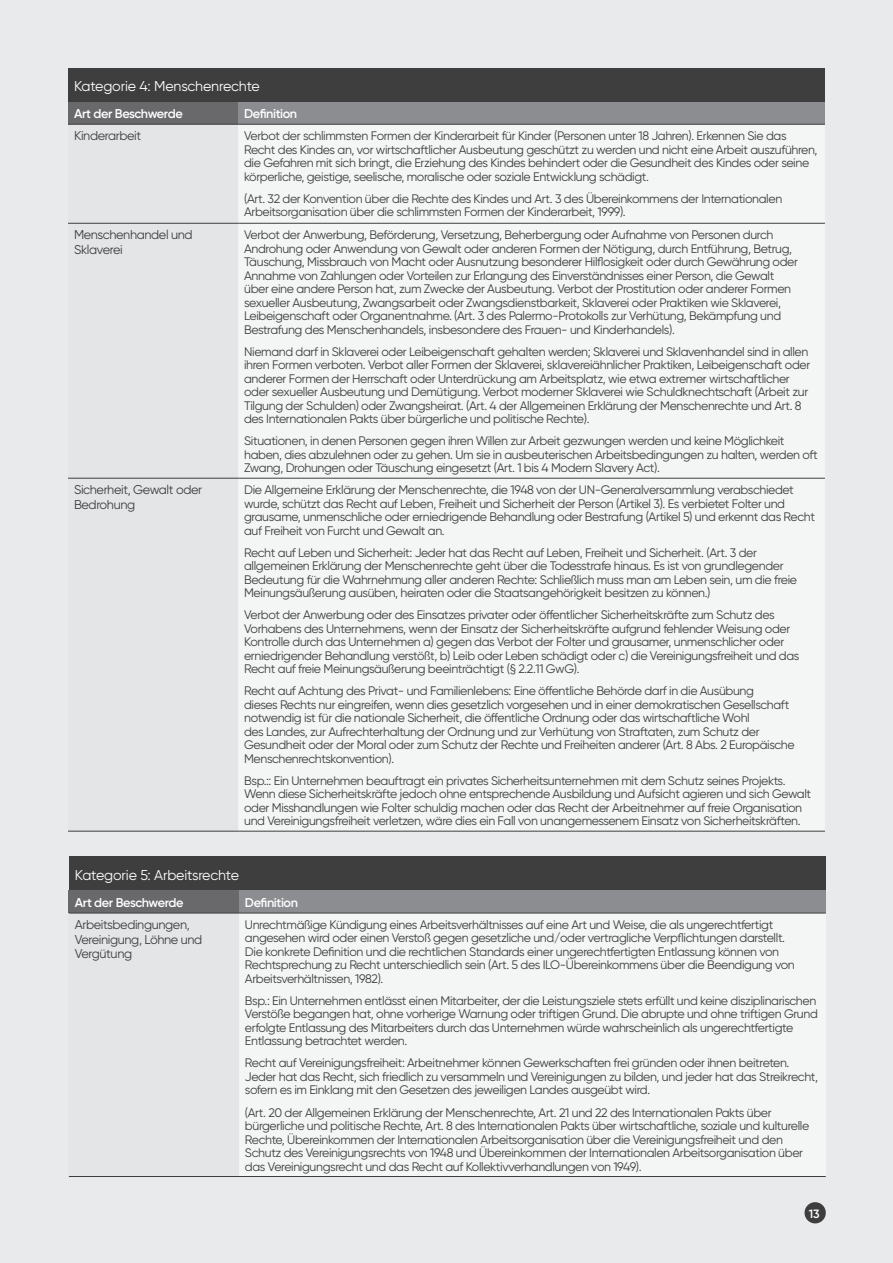
<style>
.page{position:relative;width:893px;height:1263px;background:#e9eaeb}
.page>*{position:absolute;margin:0;border:0;box-sizing:border-box;transform-origin:0 0}
.t1{font:14.25px "Gilroy";letter-spacing:-.01em;color:#fff}
.t2{font:12.75px/14.2px "Gilroy";letter-spacing:-.03em;color:#3e3e3f}
.t3{font:600 12.75px "Gilroy";letter-spacing:-.03em;color:#fff}
.t4{font:12.3px/13.5px "Gilroy";letter-spacing:-.03em;color:#3e3e3f}
.t5{font:600 12px "Gilroy";color:#fff}
</style>
<div class="page">
<div style="left:804px;top:1202px;width:22px;height:21px;background:#3e3e3f;border-radius:50%"></div>
<div style="left:68px;top:68px;width:757px;height:34px;background:#3e3e3f"></div>
<div style="left:68px;top:102px;width:170px;height:22px;background:#69696c"></div>
<div style="left:238px;top:102px;width:587px;height:22px;background:#8b8d90"></div>
<svg style="left:68px;top:222px;width:170px;height:609px"></svg>
<div style="left:238px;top:125px;width:587px;height:706px;background:#f4f5f5"></div>
<hr style="left:68px;top:124px;width:170px;height:1px;background:#3e3e3f">
<hr style="left:238px;top:124px;width:587px;height:1px;background:#3e3e3f">
<hr style="left:68px;top:223px;width:170px;height:1px;background:#3e3e3f">
<hr style="left:238px;top:223px;width:587px;height:1px;background:#3e3e3f">
<hr style="left:68px;top:478px;width:170px;height:1px;background:#3e3e3f">
<hr style="left:238px;top:478px;width:587px;height:1px;background:#3e3e3f">
<hr style="left:68px;top:831px;width:170px;height:1px;background:#3e3e3f">
<hr style="left:238px;top:831px;width:587px;height:1px;background:#3e3e3f">
<div style="left:69px;top:857px;width:757px;height:34px;background:#3e3e3f"></div>
<div style="left:69px;top:891px;width:170px;height:22px;background:#69696c"></div>
<div style="left:239px;top:891px;width:587px;height:22px;background:#8b8d90"></div>
<div style="left:69px;top:913px;width:170px;height:263px;background:#e4e5e7"></div>
<div style="left:239px;top:913px;width:587px;height:263px;background:#f4f5f5"></div>
<hr style="left:69px;top:913px;width:170px;height:1px;background:#3e3e3f">
<hr style="left:239px;top:913px;width:587px;height:1px;background:#3e3e3f">
<hr style="left:69px;top:1176px;width:170px;height:1px;background:#3e3e3f">
<hr style="left:239px;top:1176px;width:587px;height:1px;background:#3e3e3f">
<p class="t1" style="left:74px;top:77px;width:187px">Kategorie 4: Menschenrechte</p>
<p class="t3" style="left:74px;top:106px;width:110px">Art der Beschwerde</p>
<p class="t3" style="left:244px;top:106px;width:55px">Definition</p>
<p class="t2" style="left:74px;top:129px;width:69px">Kinderarbeit</p>
<p class="t4" style="left:244px;top:129px;width:575px">Verbot der schlimmsten Formen der Kinderarbeit für Kinder (Personen unter 18 Jahren). Erkennen Sie das Recht des Kindes an, vor wirtschaftlicher Ausbeutung geschützt zu werden und nicht eine Arbeit auszuführen, die Gefahren mit sich bringt, die Erziehung des Kindes behindert oder die Gesundheit des Kindes oder seine körperliche, geistige, seelische, moralische oder soziale Entwicklung schädigt.</p>
<p class="t4" style="left:244px;top:191px;width:540px">(Art. 32 der Konvention über die Rechte des Kindes und Art. 3 des Übereinkommens der Internationalen<br>Arbeitsorganisation über die schlimmsten Formen der Kinderarbeit, 1999).</p>
<p class="t2" style="left:74px;top:228px;width:120px">Menschenhandel und<br>Sklaverei</p>
<p class="t4" style="left:244px;top:228px;width:555px">Verbot der Anwerbung, Beförderung, Versetzung, Beherbergung oder Aufnahme von Personen durch Androhung oder Anwendung von Gewalt oder anderen Formen der Nötigung, durch Entführung, Betrug, Täuschung, Missbrauch von Macht oder Ausnutzung besonderer Hilflosigkeit oder durch Gewährung oder Annahme von Zahlungen oder Vorteilen zur Erlangung des Einverständnisses einer Person, die Gewalt über eine andere Person hat, zum Zwecke der Ausbeutung. Verbot der Prostitution oder anderer Formen sexueller Ausbeutung, Zwangsarbeit oder Zwangsdienstbarkeit, Sklaverei oder Praktiken wie Sklaverei, Leibeigenschaft oder Organentnahme. (Art. 3 des Palermo-Protokolls zur Verhütung, Bekämpfung und Bestrafung des Menschenhandels, insbesondere des Frauen- und Kinderhandels).</p>
<p class="t4" style="left:244px;top:344px;width:568px">Niemand darf in Sklaverei oder Leibeigenschaft gehalten werden; Sklaverei und Sklavenhandel sind in allen ihren Formen verboten. Verbot aller Formen der Sklaverei, sklavereiähnlicher Praktiken, Leibeigenschaft oder anderer Formen der Herrschaft oder Unterdrückung am Arbeitsplatz, wie etwa extremer wirtschaftlicher oder sexueller Ausbeutung und Demütigung. Verbot moderner Sklaverei wie Schuldknechtschaft (Arbeit zur Tilgung der Schulden) oder Zwangsheirat. (Art. 4 der Allgemeinen Erklärung der Menschenrechte und Art. 8 des Internationalen Pakts über bürgerliche und politische Rechte).</p>
<p class="t4" style="left:244px;top:434px;width:575px">Situationen, in denen Personen gegen ihren Willen zur Arbeit gezwungen werden und keine Möglichkeit haben, dies abzulehnen oder zu gehen. Um sie in ausbeuterischen Arbeitsbedingungen zu halten, werden oft<br>Zwang, Drohungen oder Täuschung eingesetzt (Art. 1 bis 4 Modern Slavery Act).</p>
<p class="t2" style="left:74px;top:483px;width:130px">Sicherheit, Gewalt oder<br>Bedrohung</p>
<p class="t4" style="left:244px;top:483px;width:572px">Die Allgemeine Erklärung der Menschenrechte, die 1948 von der UN-Generalversammlung verabschiedet wurde, schützt das Recht auf Leben, Freiheit und Sicherheit der Person (Artikel 3). Es verbietet Folter und grausame, unmenschliche oder erniedrigende Behandlung oder Bestrafung (Artikel 5) und erkennt das Recht auf Freiheit von Furcht und Gewalt an.</p>
<p class="t4" style="left:244px;top:545px;width:554px">Recht auf Leben und Sicherheit: Jeder hat das Recht auf Leben, Freiheit und Sicherheit. (Art. 3 der allgemeinen Erklärung der Menschenrechte geht über die Todesstrafe hinaus. Es ist von grundlegender Bedeutung für die Wahrnehmung aller anderen Rechte: Schließlich muss man am Leben sein, um die freie Meinungsäußerung ausüben, heiraten oder die Staatsangehörigkeit besitzen zu können.)</p>
<p class="t4" style="left:244px;top:608px;width:557px">Verbot der Anwerbung oder des Einsatzes privater oder öffentlicher Sicherheitskräfte zum Schutz des Vorhabens des Unternehmens, wenn der Einsatz der Sicherheitskräfte aufgrund fehlender Weisung oder Kontrolle durch das Unternehmen a) gegen das Verbot der Folter und grausamer, unmenschlicher oder erniedrigender Behandlung verstößt, b) Leib oder Leben schädigt oder c) die Vereinigungsfreiheit und das Recht auf freie Meinungsäußerung beeinträchtigt (§ 2.2.11 GwG).</p>
<p class="t4" style="left:244px;top:684px;width:552px">Recht auf Achtung des Privat- und Familienlebens: Eine öffentliche Behörde darf in die Ausübung<br>dieses Rechts nur eingreifen, wenn dies gesetzlich vorgesehen und in einer demokratischen Gesellschaft notwendig ist für die nationale Sicherheit, die öffentliche Ordnung oder das wirtschaftliche Wohl<br>des Landes, zur Aufrechterhaltung der Ordnung und zur Verhütung von Straftaten, zum Schutz der Gesundheit oder der Moral oder zum Schutz der Rechte und Freiheiten anderer (Art. 8 Abs. 2 Europäische Menschenrechtskonvention).</p>
<p class="t4" style="left:244px;top:773px;width:569px">Bsp.:: Ein Unternehmen beauftragt ein privates Sicherheitsunternehmen mit dem Schutz seines Projekts.<br>Wenn diese Sicherheitskräfte jedoch ohne entsprechende Ausbildung und Aufsicht agieren und sich Gewalt oder Misshandlungen wie Folter schuldig machen oder das Recht der Arbeitnehmer auf freie Organisation und Vereinigungsfreiheit verletzen, wäre dies ein Fall von unangemessenem Einsatz von Sicherheitskräften.</p>
<p class="t1" style="left:75px;top:866px;width:166px">Kategorie 5: Arbeitsrechte</p>
<p class="t3" style="left:75px;top:895px;width:110px">Art der Beschwerde</p>
<p class="t3" style="left:245px;top:895px;width:55px">Definition</p>
<p class="t2" style="left:75px;top:917px;width:129px">Arbeitsbedingungen,<br>Vereinigung, Löhne und<br>Vergütung</p>
<p class="t4" style="left:245px;top:918px;width:551px">Unrechtmäßige Kündigung eines Arbeitsverhältnisses auf eine Art und Weise, die als ungerechtfertigt angesehen wird oder einen Verstoß gegen gesetzliche und/oder vertragliche Verpflichtungen darstellt.<br>Die konkrete Definition und die rechtlichen Standards einer ungerechtfertigten Entlassung können von Rechtsprechung zu Recht unterschiedlich sein (Art. 5 des ILO-Übereinkommens über die Beendigung von Arbeitsverhältnissen, 1982).</p>
<p class="t4" style="left:245px;top:994px;width:574px">Bsp.: Ein Unternehmen entlässt einen Mitarbeiter, der die Leistungsziele stets erfüllt und keine disziplinarischen Verstöße begangen hat, ohne vorherige Warnung oder triftigen Grund. Die abrupte und ohne triftigen Grund erfolgte Entlassung des Mitarbeiters durch das Unternehmen würde wahrscheinlich als ungerechtfertigte Entlassung betrachtet werden.</p>
<p class="t4" style="left:245px;top:1056px;width:575px">Recht auf Vereinigungsfreiheit: Arbeitnehmer können Gewerkschaften frei gründen oder ihnen beitreten.<br>Jeder hat das Recht, sich friedlich zu versammeln und Vereinigungen zu bilden, und jeder hat das Streikrecht, sofern es im Einklang mit den Gesetzen des jeweiligen Landes ausgeübt wird.</p>
<p class="t4" style="left:245px;top:1105px;width:566px">(Art. 20 der Allgemeinen Erklärung der Menschenrechte, Art. 21 und 22 des Internationalen Pakts über bürgerliche und politische Rechte, Art. 8 des Internationalen Pakts über wirtschaftliche, soziale und kulturelle Rechte, Übereinkommen der Internationalen Arbeitsorganisation über die Vereinigungsfreiheit und den Schutz des Vereinigungsrechts von 1948 und Übereinkommen der Internationalen Arbeitsorganisation über das Vereinigungsrecht und das Recht auf Kollektivverhandlungen von 1949).</p>
<p class="t5" style="left:809px;top:1206px;width:12px">13</p>
</div>
